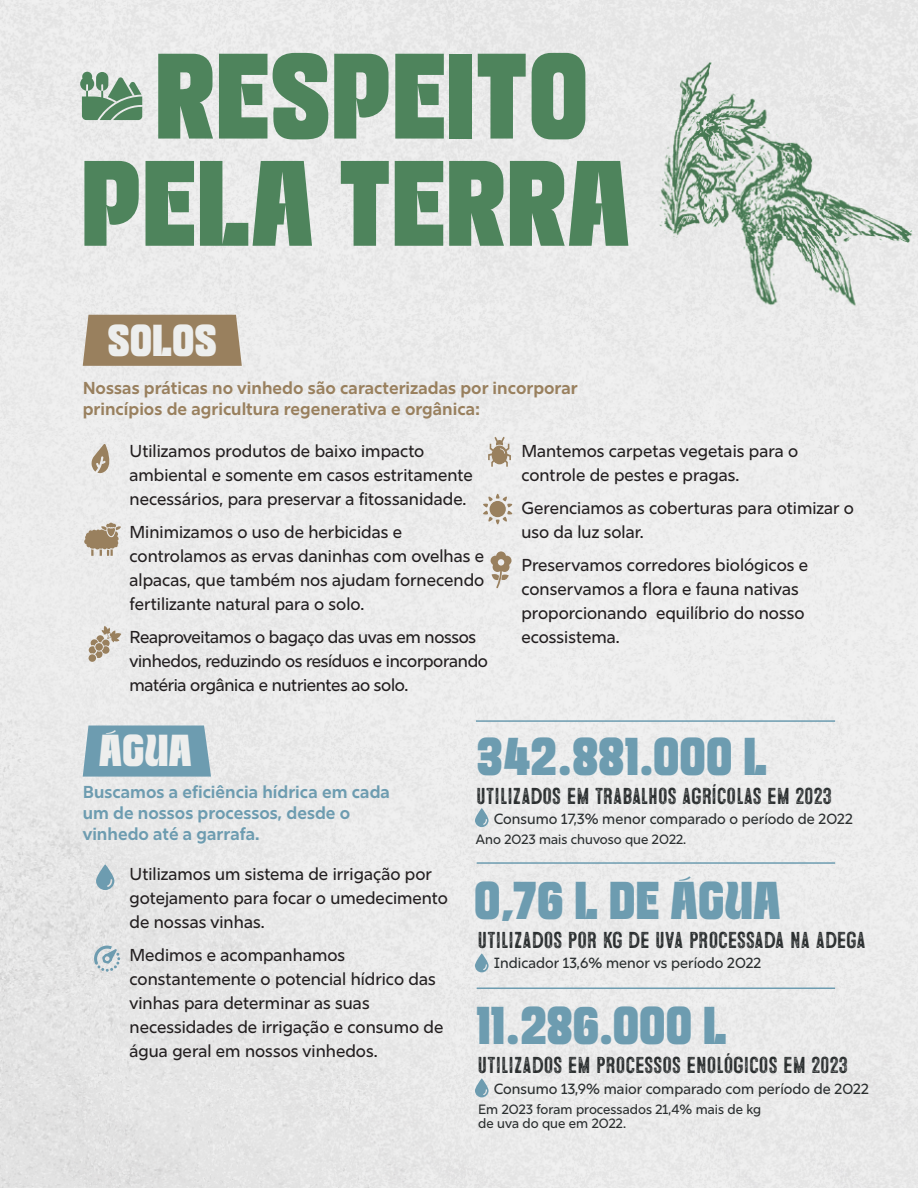
<style>
.page{position:relative;width:918px;height:1188px;background:#ebebeb}
.page>*{position:absolute;margin:0;border:0;box-sizing:border-box;transform-origin:0 0}
.t1{font:84.75px/107.2px "TANKULTURE DISPLAY";letter-spacing:.04em;color:#4e845c;text-align:center}
.t2{font:37.2px "TANKULTURE DISPLAY";letter-spacing:.04em;color:#6d9cb0}
.t3{font:31.35px "TANKULTURE DISPLAY";letter-spacing:.04em;color:#edeeed}
.t4{font:23.1px "Microbrew Soft Four";letter-spacing:-.02em;color:#2a2e2f}
.t5{font:500 17.25px/24px "Rig Sans";color:#231f20}
.t6{font:500 17.25px/24px "Rig Sans";letter-spacing:-.02em;color:#231f20}
.t7{font:700 17.25px/21px "Rig Sans";color:#99805e}
.t8{font:700 17.25px/21px "Rig Sans";color:#6d9cb0}
.t9{font:500 14.7px "Rig Sans";color:#2a2e2f}
.t10{font:500 13.5px/14.5px "Rig Sans";color:#2a2e2f}
</style>
<div class="page">
<svg style="left:83px;top:726px;width:128px;height:51px"></svg>
<div style="left:83px;top:315px;width:159px;height:51px;background:#99805e"></div>
<svg style="left:80px;top:72px;width:62px;height:48px"></svg>
<svg style="left:91px;top:444px;width:24px;height:29px"></svg>
<svg style="left:84px;top:523px;width:37px;height:33px"></svg>
<div style="left:89px;top:654px;width:7px;height:8px;background:#99805e;border-radius:50%"></div>
<svg style="left:89px;top:626px;width:32px;height:32px"></svg>
<svg style="left:488px;top:437px;width:23px;height:30px"></svg>
<svg style="left:483px;top:494px;width:29px;height:30px"></svg>
<svg style="left:491px;top:551px;width:21px;height:37px"></svg>
<svg style="left:96px;top:864px;width:18px;height:26px"></svg>
<svg style="left:94px;top:946px;width:26px;height:26px"></svg>
<hr style="left:476px;top:720px;width:359px;height:2px;background:#6d9cb0">
<hr style="left:477px;top:862px;width:358px;height:2px;background:#6d9cb0">
<hr style="left:477px;top:988px;width:358px;height:1px;background:#6d9cb0">
<svg style="left:475px;top:953px;width:14px;height:19px"></svg>
<svg style="left:475px;top:1078px;width:14px;height:19px"></svg>
<svg style="left:475px;top:808px;width:14px;height:19px"></svg>
<img style="left:656px;top:57px;width:262px;height:273px">
<h1 class="t1" style="left:83px;top:42px;width:547px">RESPEITO<br>PELA TERRA</h1>
<h3 class="t3" style="left:108px;top:316px;width:110px">SOLOS</h3>
<p class="t7" style="left:83px;top:378px;width:497px">Nossas práticas no vinhedo são caracterizadas por incorporar princípios de agricultura regenerativa e orgânica:</p>
<p class="t5" style="left:521px;top:439px;width:278px">Mantemos carpetas vegetais para o controle de pestes e pragas.</p>
<p class="t5" style="left:521px;top:496px;width:334px">Gerenciamos as coberturas para otimizar o uso da luz solar.</p>
<p class="t5" style="left:521px;top:553px;width:288px">Preservamos corredores biológicos e conservamos a flora e fauna nativas proporcionando equilíbrio do nosso ecossistema.</p>
<p class="t5" style="left:130px;top:439px;width:345px">Utilizamos produtos de baixo impacto ambiental e somente em casos estritamente necessários, para preservar a fitossanidade.</p>
<p class="t5" style="left:130px;top:520px;width:356px">Minimizamos o uso de herbicidas e controlamos as ervas daninhas com ovelhas e alpacas, que também nos ajudam fornecendo fertilizante natural para o solo.</p>
<p class="t6" style="left:130px;top:625px;width:360px">Reaproveitamos o bagaço das uvas em nossos vinhedos, reduzindo os resíduos e incorporando matéria orgânica e nutrientes ao solo.</p>
<h3 class="t3" style="left:100px;top:726px;width:93px">ÁGUA</h3>
<p class="t8" style="left:83px;top:782px;width:309px">Buscamos a eficiência hídrica em cada um de nossos processos, desde o vinhedo até a garrafa.</p>
<p class="t5" style="left:130px;top:862px;width:320px">Utilizamos um sistema de irrigação por gotejamento para focar o umedecimento de nossas vinhas.</p>
<p class="t5" style="left:130px;top:943px;width:315px">Medimos e acompanhamos constantemente o potencial hídrico das vinhas para determinar as suas necessidades de irrigação e consumo de água geral em nossos vinhedos.</p>
<h2 class="t2" style="left:477px;top:727px;width:291px">342.881.000 L</h2>
<h3 class="t4" style="left:476px;top:782px;width:358px">UTILIZADOS EM TRABALHOS AGRÍCOLAS EM 2023</h3>
<p class="t9" style="left:494px;top:810px;width:361px">Consumo 17,3% menor comparado o período de 2022</p>
<p class="t10" style="left:476px;top:832px;width:212px">Ano 2023 mais chuvoso que 2022.</p>
<h2 class="t2" style="left:475px;top:871px;width:307px">0,76 L DE ÁGUA</h2>
<h3 class="t4" style="left:477px;top:927px;width:390px">UTILIZADOS POR KG DE UVA PROCESSADA NA ADEGA</h3>
<p class="t9" style="left:494px;top:954px;width:269px">Indicador 13,6% menor vs período 2022</p>
<h2 class="t2" style="left:477px;top:997px;width:251px">11.286.000 L</h2>
<h3 class="t4" style="left:477px;top:1052px;width:372px">UTILIZADOS EM PROCESSOS ENOLÓGICOS EM 2023</h3>
<p class="t9" style="left:494px;top:1080px;width:377px">Consumo 13,9% maior comparado com período de 2022</p>
<p class="t10" style="left:478px;top:1102px;width:285px">Em 2023 foram processados 21,4% mais de kg de uva do que em 2022.</p>
</div>
